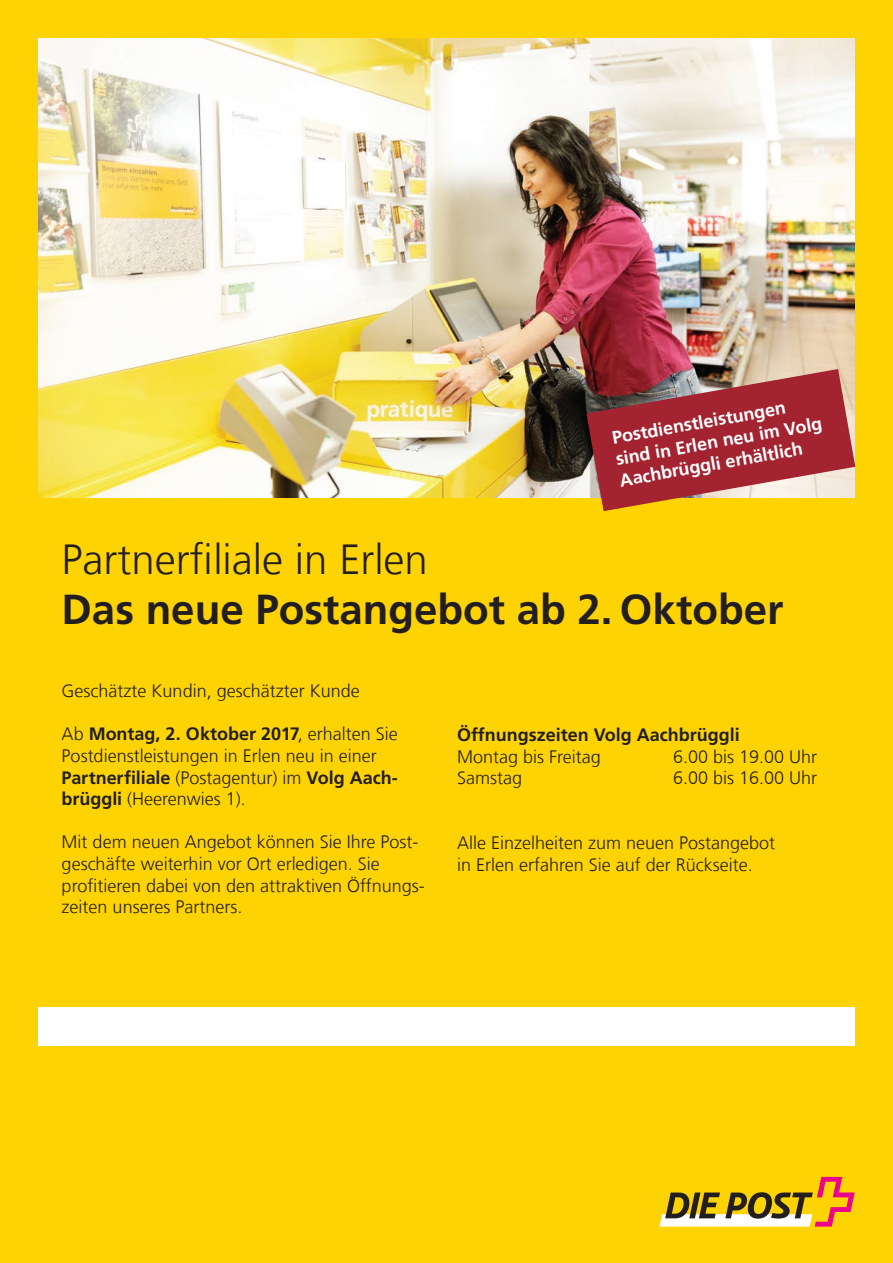
<style>
.page{position:relative;width:893px;height:1263px;background:#fed304}
.page>*{position:absolute;margin:0;border:0;box-sizing:border-box;transform-origin:0 0}
.t1{font:700 42px "Frutiger";color:#231f20}
.t2{font:300 42px "Frutiger";color:#231f20}
.t3{font:300 18px/21.6px "Frutiger";color:#231f20}
.t4{font:700 18px/21.6px "Frutiger";color:#fff}
.t5{font:700 18px "Frutiger";color:#231f20}
.s1{font-weight:700}
</style>
<div class="page">
<div style="left:38px;top:1008px;width:817px;height:38px;background:#fff"></div>
<img style="left:38px;top:38px;width:817px;height:459px">
<svg style="left:659px;top:1177px;width:196px;height:49px"></svg>
<svg style="left:586px;top:369px;width:269px;height:142px;background:#ad4e44"></svg>
<p class="t4" style="left:610px;top:427px;width:211px;rotate:-10deg">Postdienstleistungen sind in Erlen neu im Volg<br>Aachbrüggli erhältlich</p>
<h1 class="t2" style="left:62px;top:535px;width:368px">Partnerfiliale in Erlen</h1>
<h1 class="t1" style="left:62px;top:585px;width:723px">Das neue Postangebot ab 2. Oktober</h1>
<p class="t3" style="left:62px;top:680px;width:300px">Geschätzte Kundin, geschätzter Kunde</p>
<p class="t3" style="left:62px;top:723px;width:338px">Ab <span class="s1">Montag, 2. Oktober 2017</span>, erhalten Sie Postdienstleistungen in Erlen neu in einer <span class="s1">Partnerfiliale</span> (Postagentur) im <span class="s1">Volg Aach&shy;brüggli</span> (Heerenwies 1).</p>
<p class="t3" style="left:62px;top:831px;width:365px">Mit dem neuen Angebot können Sie Ihre Post&shy;geschäfte weiterhin vor Ort erledigen. Sie profitieren dabei von den attraktiven Öffnungs&shy;zeiten unseres Partners.</p>
<p class="t5" style="left:457px;top:724px;width:284px">Öffnungszeiten Volg Aachbrüggli</p>
<p class="t3" style="left:457px;top:746px;width:145px">Montag bis Freitag</p>
<p class="t3" style="left:673px;top:746px;width:146px">6.00 bis 19.00 Uhr</p>
<p class="t3" style="left:457px;top:767px;width:66px">Samstag</p>
<p class="t3" style="left:673px;top:767px;width:146px">6.00 bis 16.00 Uhr</p>
<p class="t3" style="left:457px;top:832px;width:320px">Alle Einzelheiten zum neuen Postangebot in Erlen erfahren Sie auf der Rückseite.</p>
</div>
